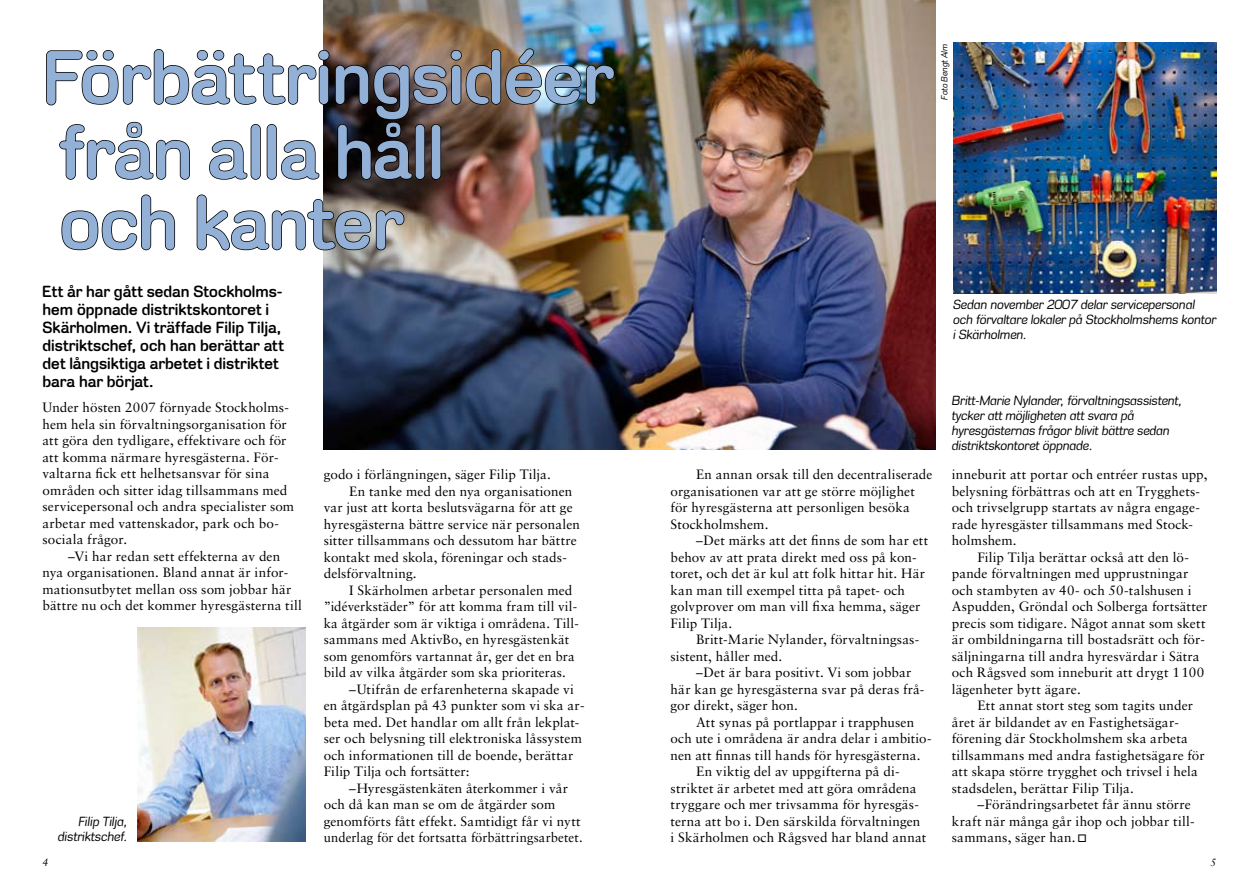
<style>
.page{position:relative;width:1259px;height:893px;background:#fff}
.page>*{position:absolute;margin:0;border:0;box-sizing:border-box;transform-origin:0 0}
.t1{font:700 76.5px/72.8px "Stockholm Runt";letter-spacing:-.01em;color:#93b1d7}
.t2{font:700 16.5px/18px "Stockholm Runt";color:#000}
.t3{font:13.5px/16.5px "Sabon";letter-spacing:.01em;color:#000}
.t4{font:italic 13.5px/15px "Stockholm Runt";color:#000}
.t5{font:13.5px "Sabon";letter-spacing:.01em;color:#000;scale:.96 1}
.t6{font:italic 10.5px "Sabon";color:#000}
.t7{font:italic 9px "Stockholm Runt";color:#000}
</style>
<div class="page">
<img style="left:324px;top:0;width:611px;height:450px">
<img style="left:953px;top:43px;width:263px;height:250px">
<img style="left:137px;top:627px;width:169px;height:215px">
<img style="left:46px;top:47px;width:569px;height:134px">
<div style="left:415px;top:124px;width:10px;height:56px;border:2px solid #000;border-radius:4px"></div>
<div style="left:431px;top:124px;width:10px;height:56px;border:2px solid #000;border-radius:4px"></div>
<svg style="left:61px;top:194px;width:115px;height:57px"></svg>
<svg style="left:196px;top:194px;width:209px;height:58px"></svg>
<h1 class="t1" style="left:43px;top:40px;width:572px">Förbättringsidéer från alla håll<br>och kanter</h1>
<p class="t2" style="left:43px;top:283px;width:243px">Ett år har gått sedan Stockholms&shy;hem öppnade distriktskontoret i<br>Skärholmen. Vi träffade Filip Tilja, distriktschef, och han berättar att det långsiktiga arbetet i distriktet bara har börjat.</p>
<p class="t3" style="left:43px;top:399px;width:253px">Under hösten 2007 förnyade Stockholms&shy;hem hela sin förvaltningsorganisation för att göra den tydligare, effektivare och för att komma närmare hyresgästerna. För&shy;valtarna fick ett helhetsansvar för sina områden och sitter idag tillsammans med servicepersonal och andra specialister som arbetar med vattenskador, park och bo&shy;sociala frågor.</p>
<p class="t3" style="left:43px;top:548px;width:261px;text-indent:26px">–Vi har redan sett effekterna av den nya organisationen. Bland annat är infor&shy;mationsutbytet mellan oss som jobbar här bättre nu och det kommer hyresgästerna till</p>
<p class="t4" style="left:58px;top:814px;width:71px;text-align:right">Filip Tilja, distriktschef.</p>
<p class="t3" style="left:324px;top:466px;width:228px">godo i förlängningen, säger Filip Tilja.</p>
<p class="t3" style="left:349px;top:483px;width:224px">En tanke med den nya organisationen</p>
<p class="t3" style="left:324px;top:499px;width:250px">var just att korta beslutsvägarna för att ge</p>
<p class="t3" style="left:324px;top:516px;width:258px">hyresgästerna bättre service när personalen</p>
<p class="t3" style="left:324px;top:532px;width:255px">sitter tillsammans och dessutom har bättre</p>
<p class="t3" style="left:324px;top:549px;width:244px">kontakt med skola, föreningar och stads-</p>
<p class="t3" style="left:324px;top:565px;width:94px">delsförvaltning.</p>
<p class="t3" style="left:349px;top:582px;width:225px">I Skärholmen arbetar personalen med</p>
<p class="t3" style="left:324px;top:598px;width:255px">”idéverkstäder” för att komma fram till vil-</p>
<p class="t3" style="left:324px;top:615px;width:256px">ka åtgärder som är viktiga i områdena. Till-</p>
<p class="t3" style="left:324px;top:631px;width:247px">sammans med AktivBo, en hyresgästenkät</p>
<p class="t3" style="left:324px;top:648px;width:252px">som genomförs vartannat år, ger det en bra</p>
<p class="t3" style="left:324px;top:664px;width:244px">bild av vilka åtgärder som ska prioriteras.</p>
<p class="t3" style="left:349px;top:681px;width:226px">–Utifrån de erfarenheterna skapade vi</p>
<p class="t3" style="left:324px;top:697px;width:262px">en åtgärdsplan på 43 punkter som vi ska ar-</p>
<p class="t3" style="left:324px;top:714px;width:257px">beta med. Det handlar om allt från lekplat-</p>
<p class="t3" style="left:324px;top:730px;width:260px">ser och belysning till elektroniska låssystem</p>
<p class="t3" style="left:324px;top:747px;width:251px">och informationen till de boende, berättar</p>
<p class="t3" style="left:324px;top:763px;width:147px">Filip Tilja och fortsätter:</p>
<p class="t3" style="left:349px;top:780px;width:220px">–Hyresgästenkäten återkommer i vår</p>
<p class="t3" style="left:324px;top:796px;width:233px">och då kan man se om de åtgärder som</p>
<p class="t3" style="left:324px;top:813px;width:258px">genomförts fått effekt. Samtidigt får vi nytt</p>
<p class="t5" style="left:324px;top:829px;width:271px">underlag för det fortsatta förbättringsarbetet.</p>
<p class="t7" style="left:939px;top:100px;width:57px;rotate:-90deg">Foto Bengt Alm</p>
<p class="t4" style="left:953px;top:297px;width:264px">Sedan november 2007 delar servicepersonal och förvaltare lokaler på Stockholmshems kontor i Skärholmen.</p>
<p class="t3" style="left:670px;top:466px;width:263px;text-indent:26px">En annan orsak till den decentraliserade organisationen var att ge större möjlighet för hyresgästerna att personligen besöka Stockholmshem.</p>
<p class="t3" style="left:670px;top:532px;width:259px;text-indent:26px">–Det märks att det finns de som har ett behov av att prata direkt med oss på kon&shy;toret, och det är kul att folk hittar hit. Här kan man till exempel titta på tapet- och golvprover om man vill fixa hemma, säger Filip Tilja.</p>
<p class="t3" style="left:670px;top:631px;width:250px;text-indent:26px">Britt-Marie Nylander, förvaltningsas&shy;sistent, håller med.</p>
<p class="t3" style="left:670px;top:664px;width:255px;text-indent:26px">–Det är bara positivt. Vi som jobbar här kan ge hyresgästerna svar på deras frå&shy;gor direkt, säger hon.</p>
<p class="t3" style="left:696px;top:714px;width:219px">Att synas på portlappar i trapphusen</p>
<p class="t3" style="left:670px;top:730px;width:262px">och ute i områdena är andra delar i ambitio-</p>
<p class="t3" style="left:670px;top:747px;width:251px">nen att finnas till hands för hyresgästerna.</p>
<p class="t3" style="left:696px;top:763px;width:205px">En viktig del av uppgifterna på di-</p>
<p class="t3" style="left:670px;top:780px;width:248px">striktet är arbetet med att göra områdena</p>
<p class="t3" style="left:670px;top:796px;width:250px">tryggare och mer trivsamma för hyresgäs-</p>
<p class="t3" style="left:670px;top:813px;width:251px">terna att bo i. Den särskilda förvaltningen</p>
<p class="t3" style="left:670px;top:829px;width:257px">i Skärholmen och Rågsved har bland annat</p>
<p class="t4" style="left:952px;top:393px;width:232px">Britt-Marie Nylander, förvaltningsassistent, tycker att möjligheten att svara på hyresgästernas frågor blivit bättre sedan distriktskontoret öppnade.</p>
<p class="t3" style="left:952px;top:466px;width:257px">inneburit att portar och entréer rustas upp, belysning förbättras och att en Trygghets&shy;och trivselgrupp startats av några engage&shy;rade hyresgäster tillsammans med Stock&shy;holmshem.</p>
<p class="t3" style="left:952px;top:549px;width:257px;text-indent:26px">Filip Tilja berättar också att den lö&shy;pande förvaltningen med upprustningar och stambyten av 40- och 50-talshusen i Aspudden, Gröndal och Solberga fortsätter precis som tidigare. Något annat som skett är ombildningarna till bostadsrätt och för&shy;säljningarna till andra hyresvärdar i Sätra och Rågsved som inneburit att drygt 1100 lägenheter bytt ägare.</p>
<p class="t3" style="left:952px;top:697px;width:254px;text-indent:26px">Ett annat stort steg som tagits under året är bildandet av en Fastighetsägar&shy;förening där Stockholmshem ska arbeta tillsammans med andra fastighetsägare för att skapa större trygghet och trivsel i hela stadsdelen, berättar Filip Tilja.</p>
<p class="t3" style="left:952px;top:796px;width:244px;text-indent:26px">–Förändringsarbetet får ännu större kraft när många går ihop och jobbar till&shy;sammans, säger han. □</p>
<p class="t6" style="left:43px;top:856px;width:7px">4</p>
<p class="t6" style="left:1210px;top:856px;width:7px">5</p>
</div>
